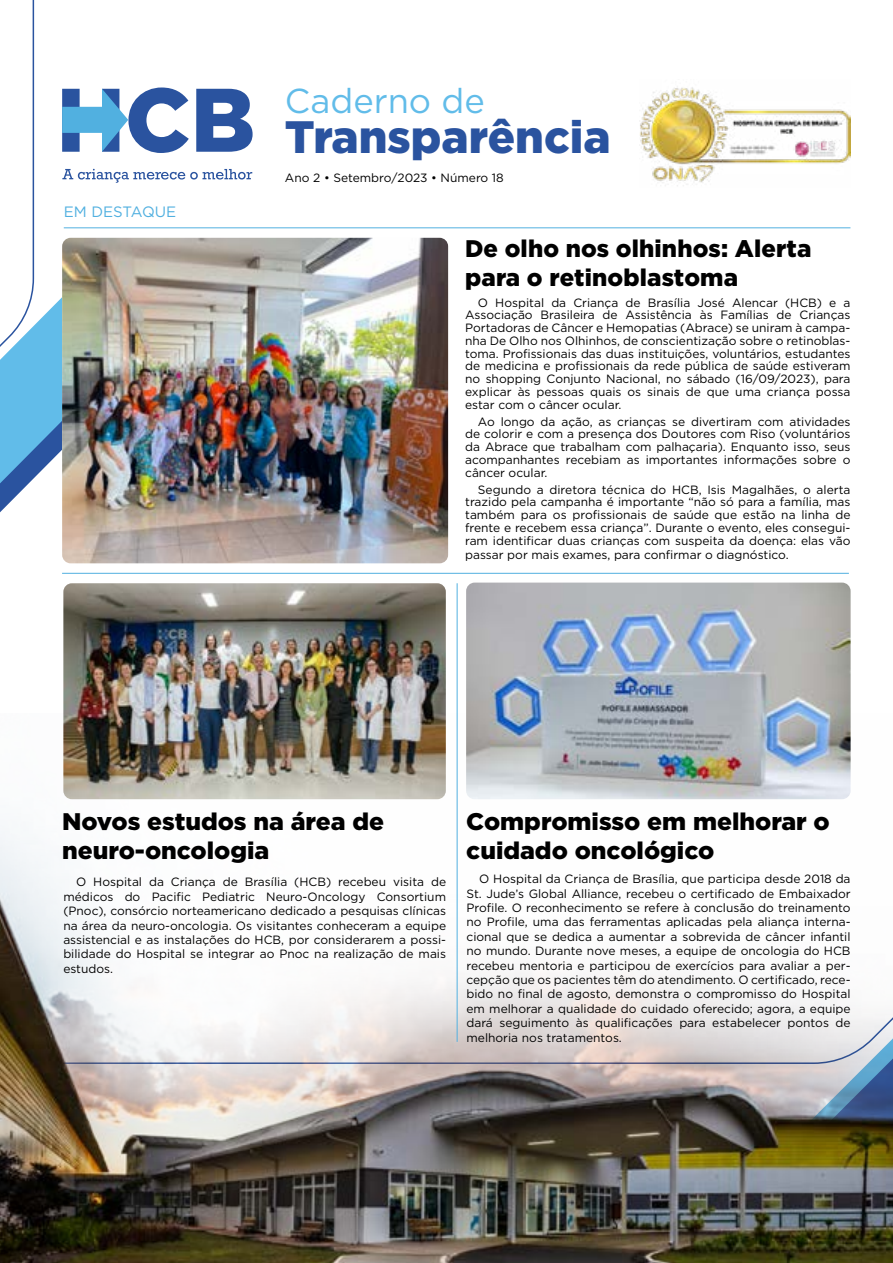
<style>
.page{position:relative;width:893px;height:1263px;background:#fff}
.page>*{position:absolute;margin:0;border:0;box-sizing:border-box;transform-origin:0 0}
.t1{font:900 45.45px "Gotham";color:#2a539f}
.t2{font:34.5px "Gotham";color:#61bce9}
.t3{font:900 24px/28.8px "Gotham";color:#000}
.t4{font:15px "Gotham";color:#51b0e0}
.t5{font:12px/14.4px "Gotham";color:#000;text-align:justify}
</style>
<div class="page">
<svg style="left:0;top:0;width:253px;height:573px"></svg>
<hr style="left:64px;top:227px;width:786px;height:1px;background:#51b0e0">
<img style="left:639px;top:87px;width:211px;height:99px">
<img style="left:0;top:714px;width:893px;height:549px">
<img style="left:466px;top:583px;width:385px;height:216px">
<img style="left:63px;top:583px;width:383px;height:216px">
<img style="left:62px;top:238px;width:386px;height:325px">
<hr style="left:62px;top:573px;width:787px;height:1px;background:#51b0e0">
<hr style="left:457px;top:583px;width:1px;height:459px;background:#51b0e0">
<h2 class="t2" style="left:285px;top:79px;width:201px">Caderno de</h2>
<h1 class="t1" style="left:285px;top:105px;width:327px">Transparência</h1>
<p class="t4" style="left:64px;top:202px;width:114px">EM DESTAQUE</p>
<p class="t5" style="left:285px;top:170px;width:220px">Ano 2 • Setembro/2023 • Número 18</p>
<h3 class="t3" style="left:465px;top:234px;width:348px">De olho nos olhinhos: Alerta para o retinoblastoma</h3>
<p class="t5" style="left:465px;top:296px;width:387px;line-height:12.8px;text-indent:13px">O Hospital da Criança de Brasília José Alencar (HCB) e a Associação Brasileira de Assistência às Famílias de Crianças Portadoras de Câncer e Hemopatias (Abrace) se uniram à campa&shy;nha De Olho nos Olhinhos, de conscientização sobre o retinoblas&shy;toma. Profissionais das duas instituições, voluntários, estudantes de medicina e profissionais da rede pública de saúde estiveram no shopping Conjunto Nacional, no sábado (16/09/2023), para explicar às pessoas quais os sinais de que uma criança possa estar com o câncer ocular.</p>
<p class="t5" style="left:465px;top:415px;width:387px;line-height:12.8px;text-indent:13px">Ao longo da ação, as crianças se divertiram com atividades de colorir e com a presença dos Doutores com Riso (voluntários da Abrace que trabalham com palhaçaria). Enquanto isso, seus acompanhantes recebiam as importantes informações sobre o câncer ocular.</p>
<p class="t5" style="left:465px;top:483px;width:387px;line-height:12.8px;text-indent:13px">Segundo a diretora técnica do HCB, Isis Magalhães, o alerta trazido pela campanha é importante “não só para a família, mas também para os profissionais de saúde que estão na linha de frente e recebem essa criança”. Durante o evento, eles consegui&shy;ram identificar duas crianças com suspeita da doença: elas vão</p>
<p class="t5" style="left:465px;top:547px;width:325px">passar por mais exames, para confirmar o diagnóstico.</p>
<h3 class="t3" style="left:62px;top:807px;width:324px">Novos estudos na área de neuro-oncologia</h3>
<p class="t5" style="left:63px;top:875px;width:384px;text-indent:13px">O Hospital da Criança de Brasília (HCB) recebeu visita de médicos do Pacific Pediatric Neuro-Oncology Consortium (Pnoc), consórcio norteamericano dedicado a pesquisas clínicas na área da neuro-oncologia. Os visitantes conheceram a equipe assistencial e as instalações do HCB, por considerarem a possi&shy;bilidade do Hospital se integrar ao Pnoc na realização de mais estudos.</p>
<h3 class="t3" style="left:466px;top:807px;width:365px">Compromisso em melhorar o cuidado oncológico</h3>
<p class="t5" style="left:466px;top:871px;width:386px;text-indent:13px">O Hospital da Criança de Brasília, que participa desde 2018 da St. Jude’s Global Alliance, recebeu o certificado de Embaixador Profile. O reconhecimento se refere à conclusão do treinamento no Profile, uma das ferramentas aplicadas pela aliança interna&shy;cional que se dedica a aumentar a sobrevida de câncer infantil no mundo. Durante nove meses, a equipe de oncologia do HCB recebeu mentoria e participou de exercícios para avaliar a per&shy;cepção que os pacientes têm do atendimento. O certificado, rece&shy;bido no final de agosto, demonstra o compromisso do Hospital em melhorar a qualidade do cuidado oferecido; agora, a equipe dará seguimento às qualificações para estabelecer pontos de melhoria nos tratamentos.</p>
</div>
